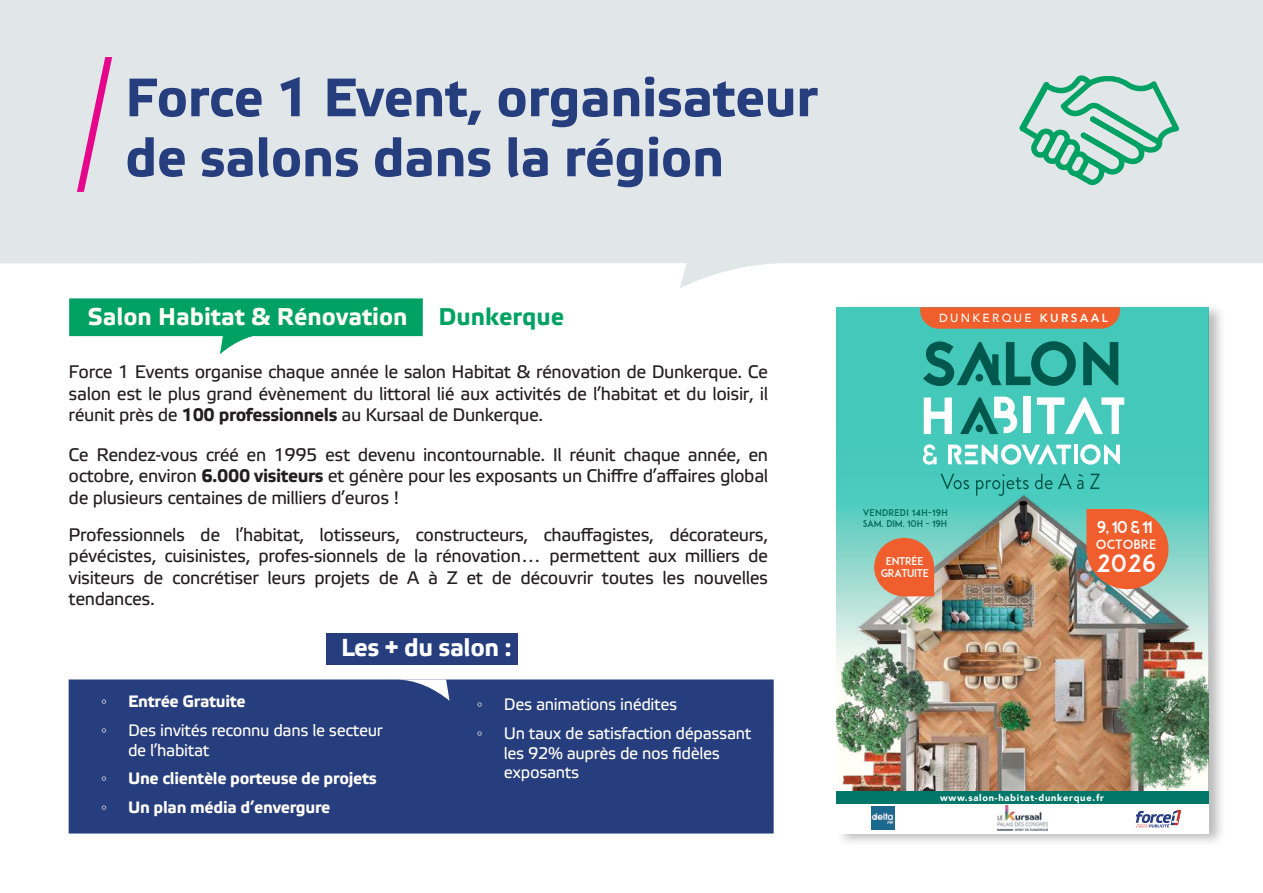
<style>
.page{position:relative;width:1263px;height:893px;background:#fff}
.page>*{position:absolute;margin:0;border:0;box-sizing:border-box;transform-origin:0 0}
.t1{font:700 54px/60px "Etelka Text Pro";letter-spacing:-.01em;color:#263d7e}
.t2{font:700 24.6px "Etelka Text Pro";letter-spacing:-.02em;color:#fff}
.t3{font:700 24.15px "Etelka Text Pro";color:#fffef7}
.t4{font:700 24.15px "Etelka Text Pro";color:#00a263}
.t5{font:24px "ADAM.CGPRO";color:#fff}
.t6{font:18.15px/21.6px "Etelka Text Pro";letter-spacing:-.025em;color:#231f20;text-align:justify}
.t7{font:16.65px/19.8px "Etelka Text Pro";letter-spacing:-.025em;color:#fffef7}
.t8{font:16.65px "Times New Roman";color:#fffef7}
.t9{font:700 16.5px "Etelka Text Pro";letter-spacing:-.02em;color:#fffef7}
.t10{font:16.5px "Times New Roman";color:#fffef7}
.t11{font:16.35px "ADAM.CGPRO";color:#fff}
.t12{font:12.75px "ADAM.CGPRO";color:#fff}
.t13{font:500 11.85px "Avenir";letter-spacing:.2em;color:#fffef7}
.t14{font:10.65px/11.9px "ADAM.CGPRO";letter-spacing:-.03em;color:#fff;text-align:center}
.t15{font:900 9.3px "Avenir";letter-spacing:.08em;color:#fff}
.t16{font:9.3px/11.1px "ADAM.CGPRO";letter-spacing:.02em;color:#006b5c}
.s1{font-weight:700}
.s2{font-weight:800}
</style>
<div class="page">
<img style="left:836px;top:307px;width:385px;height:536px">
<div style="left:70px;top:299px;width:352px;height:36px;background:#00a263"></div>
<div style="left:69px;top:298px;width:354px;height:38px;border:2px solid #00a264"></div>
<svg style="left:0;top:0;width:1263px;height:288px;background:#e3e9ea"></svg>
<svg style="left:77px;top:57px;width:35px;height:135px;background:#e1bad6"></svg>
<div style="left:69px;top:679px;width:705px;height:154px;background:#263d7e"></div>
<svg style="left:395px;top:679px;width:54px;height:22px"></svg>
<svg style="left:219px;top:333px;width:53px;height:21px"></svg>
<svg style="left:1018px;top:74px;width:162px;height:112px;background:#a7d5c6"></svg>
<div style="left:327px;top:633px;width:191px;height:32px;background:#263d7e"></div>
<div style="left:837px;top:308px;width:371px;height:370px;background:#44c8ba"></div>
<img style="left:837px;top:456px;width:371px;height:335px">
<svg style="left:874px;top:538px;width:60px;height:58px;background:#e07146"></svg>
<div style="left:837px;top:791px;width:371px;height:13px;background:#007769"></div>
<div style="left:837px;top:804px;width:371px;height:29px;background:#fff"></div>
<svg style="left:1136px;top:810px;width:45px;height:18px"></svg>
<img style="left:872px;top:807px;width:22px;height:22px">
<svg style="left:920px;top:308px;width:200px;height:21px;background:#e76334"></svg>
<svg style="left:1086px;top:509px;width:82px;height:80px;background:#df6d43"></svg>
<img style="left:997px;top:806px;width:51px;height:24px">
<svg style="left:940px;top:474px;width:29px;height:15px"></svg>
<svg style="left:976px;top:474px;width:53px;height:22px"></svg>
<svg style="left:1035px;top:474px;width:17px;height:15px"></svg>
<svg style="left:1058px;top:473px;width:13px;height:16px"></svg>
<svg style="left:1077px;top:474px;width:6px;height:15px"></svg>
<svg style="left:1090px;top:474px;width:10px;height:15px"></svg>
<svg style="left:1083px;top:342px;width:35px;height:43px"></svg>
<svg style="left:924px;top:397px;width:28px;height:37px"></svg>
<div style="left:1023px;top:397px;width:8px;height:36px;background:#fff"></div>
<svg style="left:1037px;top:397px;width:87px;height:37px"></svg>
<svg style="left:923px;top:341px;width:153px;height:45px"></svg>
<svg style="left:960px;top:397px;width:57px;height:37px"></svg>
<svg style="left:923px;top:444px;width:14px;height:21px"></svg>
<svg style="left:948px;top:445px;width:14px;height:19px"></svg>
<svg style="left:965px;top:460px;width:13px;height:4px"></svg>
<svg style="left:965px;top:452px;width:11px;height:4px"></svg>
<svg style="left:965px;top:445px;width:13px;height:4px"></svg>
<svg style="left:982px;top:444px;width:89px;height:21px"></svg>
<hr style="left:1074px;top:445px;width:4px;height:19px;background:#fff">
<svg style="left:1080px;top:444px;width:40px;height:21px"></svg>
<h1 class="t1" style="left:125px;top:70px;width:694px">Force 1 Event, organisateur de salons dans la région</h1>
<h3 class="t3" style="left:88px;top:304px;width:321px">Salon Habitat &amp; Rénovation</h3>
<h3 class="t4" style="left:438px;top:304px;width:127px">Dunkerque</h3>
<p class="t6" style="left:69px;top:362px;width:701px">Force 1 Events organise chaque année le salon Habitat &amp; rénovation de Dunkerque. Ce salon est le plus grand évènement du littoral lié aux activités de l’habitat et du loisir, il réunit près de <span class="s1">100 professionnels</span> au Kursaal de Dunkerque.</p>
<p class="t6" style="left:69px;top:445px;width:701px">Ce Rendez-vous créé en 1995 est devenu incontournable. Il réunit chaque année, en octobre, environ <span class="s1">6.000 visiteurs</span> et génère pour les exposants un Chiffre d’affaires global de plusieurs centaines de milliers d’euros !</p>
<p class="t6" style="left:69px;top:524px;width:701px">Professionnels de l’habitat, lotisseurs, constructeurs, chauffagistes, décorateurs, pévécistes, cuisinistes, profes-sionnels de la rénovation… permettent aux milliers de visiteurs de concrétiser leurs projets de A à Z et de découvrir toutes les nouvelles tendances.</p>
<h2 class="t2" style="left:341px;top:634px;width:172px">Les + du salon :</h2>
<p class="t10" style="left:101px;top:690px;width:7px">◦</p>
<p class="t9" style="left:128px;top:692px;width:119px">Entrée Gratuite</p>
<p class="t8" style="left:101px;top:719px;width:7px">◦</p>
<p class="t7" style="left:128px;top:721px;width:256px">Des invités reconnu dans le secteur de l’habitat</p>
<p class="t10" style="left:101px;top:768px;width:7px">◦</p>
<p class="t9" style="left:128px;top:769px;width:250px">Une clientèle porteuse de projets</p>
<p class="t10" style="left:101px;top:796px;width:7px">◦</p>
<p class="t9" style="left:128px;top:798px;width:204px">Un plan média d’envergure</p>
<p class="t8" style="left:477px;top:693px;width:7px">◦</p>
<p class="t7" style="left:504px;top:695px;width:175px">Des animations inédites</p>
<p class="t8" style="left:477px;top:722px;width:7px">◦</p>
<p class="t7" style="left:504px;top:724px;width:249px">Un taux de satisfaction dépassant les 92% auprès de nos fidèles exposants</p>
<p class="t13" style="left:939px;top:308px;width:170px">DUNKERQUE <span class="s2">KURSAAL</span></p>
<p class="t16" style="left:863px;top:507px;width:87px">VENDREDI 14H-19H<br>SAM. DIM. 10H - 19H</p>
<p class="t14" style="left:881px;top:555px;width:50px">ENTRÉE<br>GRATUITE</p>
<p class="t11" style="left:1097px;top:517px;width:58px">9, 10 &amp; 11</p>
<p class="t12" style="left:1096px;top:536px;width:62px">OCTOBRE</p>
<h3 class="t5" style="left:1096px;top:548px;width:61px">2026</h3>
<p class="t15" style="left:940px;top:790px;width:165px">www.salon-habitat-dunkerque.fr</p>
</div>
